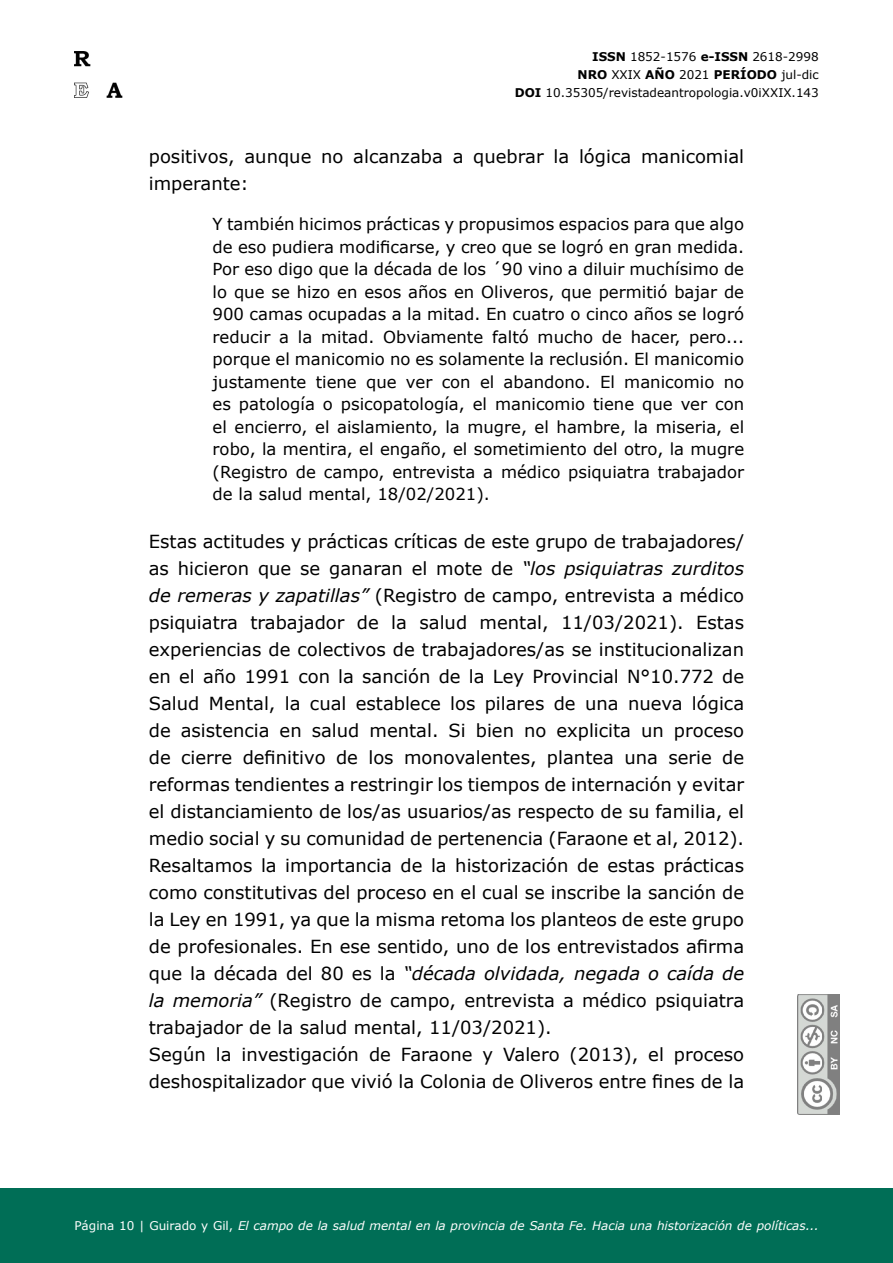
<style>
.page{position:relative;width:893px;height:1263px;background:#fff}
.page>*{position:absolute;margin:0;border:0;box-sizing:border-box;transform-origin:0 0}
.t1{font:18px/27px "Verdana";color:#000}
.t2{font:16.5px/22.5px "Verdana";color:#000;text-align:justify}
.t3{font:italic 12px "Verdana";color:#fff}
.t4{font:12px/18px "Verdana";color:#000;text-align:right}
.s1{font-weight:700}
.s2{font-style:italic}
.s3{font-style:normal}
</style>
<div class="page">
<img style="left:798px;top:994px;width:42px;height:120px">
<div style="left:0;top:1188px;width:893px;height:75px;background:#006e56"></div>
<img style="left:74px;top:52px;width:49px;height:45px">
<p class="t4" style="left:515px;top:47px;width:306px"><span class="s1">ISSN</span> 1852-1576 <span class="s1">e-ISSN</span> 2618-2998<br><span class="s1">NRO</span> XXIX <span class="s1">AÑO</span> 2021 <span class="s1">PERÍODO</span> jul-dic<br><span class="s1">DOI</span> 10.35305/revistadeantropologia.v0iXXIX.143</p>
<p class="t1" style="left:149px;top:142px;width:597px">positivos, aunque no alcanzaba a quebrar la lógica manicomial imperante:</p>
<p class="t2" style="left:213px;top:213px;width:533px">Y también hicimos prácticas y propusimos espacios para que algo de eso pudiera modificarse, y creo que se logró en gran medida.<br>Por eso digo que la década de los ´90 vino a diluir muchísimo de lo que se hizo en esos años en Oliveros, que permitió bajar de 900 camas ocupadas a la mitad. En cuatro o cinco años se logró reducir a la mitad. Obviamente faltó mucho de hacer, pero... porque el manicomio no es solamente la reclusión. El manicomio justamente tiene que ver con el abandono. El manicomio no es patología o psicopatología, el manicomio tiene que ver con el encierro, el aislamiento, la mugre, el hambre, la miseria, el robo, la mentira, el engaño, el sometimiento del otro, la mugre (Registro de campo, entrevista a médico psiquiatra trabajador de la salud mental, 18/02/2021).</p>
<p class="t1" style="left:149px;top:528px;width:597px">Estas actitudes y prácticas críticas de este grupo de trabajadores/ as hicieron que se ganaran el mote de <span class="s2">“los psiquiatras zurditos de remeras y zapatillas”</span> (Registro de campo, entrevista a médico psiquiatra trabajador de la salud mental, 11/03/2021). Estas experiencias de colectivos de trabajadores/as se institucionalizan en el año 1991 con la sanción de la Ley Provincial N°10.772 de Salud Mental, la cual establece los pilares de una nueva lógica de asistencia en salud mental. Si bien no explicita un proceso de cierre definitivo de los monovalentes, plantea una serie de reformas tendientes a restringir los tiempos de internación y evitar el distanciamiento de los/as usuarios/as respecto de su familia, el medio social y su comunidad de pertenencia (Faraone et al, 2012).<br>Resaltamos la importancia de la historización de estas prácticas como constitutivas del proceso en el cual se inscribe la sanción de la Ley en 1991, ya que la misma retoma los planteos de este grupo de profesionales. En ese sentido, uno de los entrevistados afirma que la década del 80 es la <span class="s2">“década olvidada, negada o caída de la memoria”</span> (Registro de campo, entrevista a médico psiquiatra trabajador de la salud mental, 11/03/2021).<br>Según la investigación de Faraone y Valero (2013), el proceso deshospitalizador que vivió la Colonia de Oliveros entre fines de la</p>
<p class="t3" style="left:74px;top:1217px;width:746px"><span class="s3">Página 10 | Guirado y Gil,</span> El campo de la salud mental en la provincia de Santa Fe. Hacia una historización de políticas...</p>
</div>
